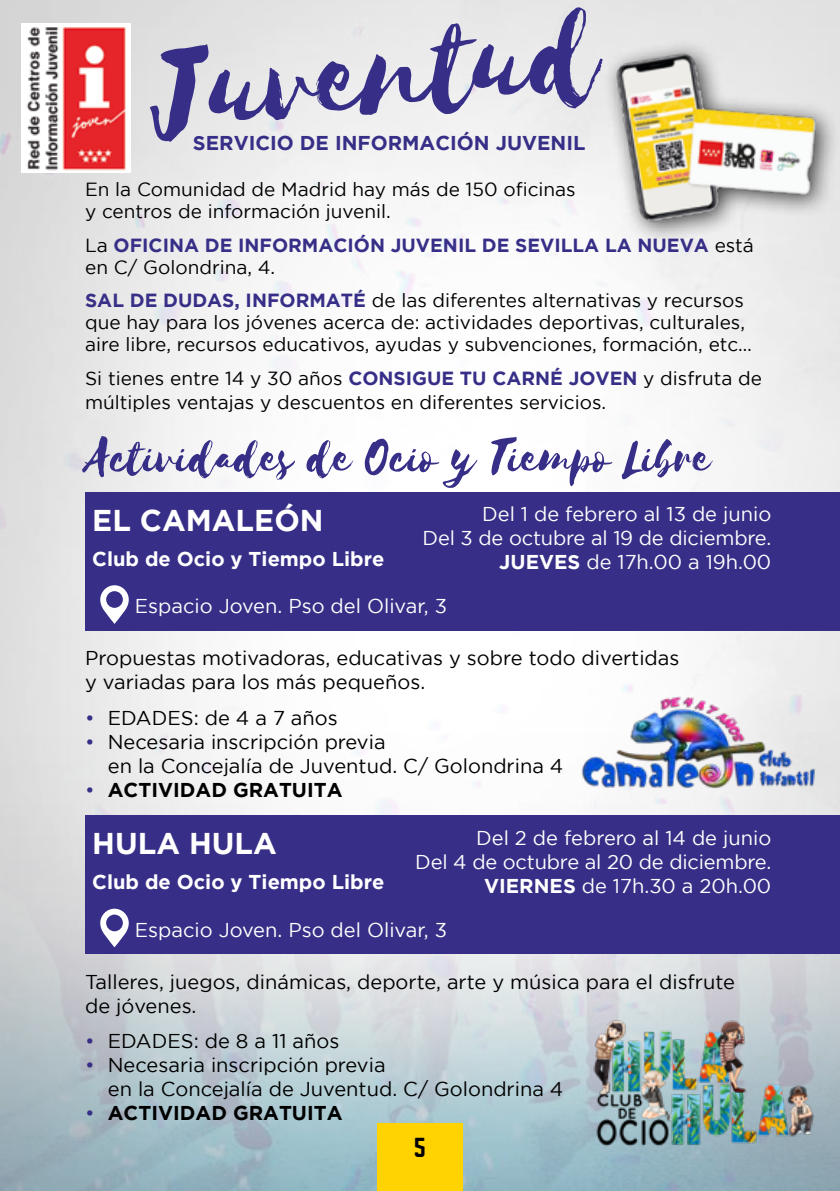
<style>
.page{position:relative;width:840px;height:1191px;background:#fff}
.page>*{position:absolute;margin:0;border:0;box-sizing:border-box;transform-origin:0 0}
.t1{font:141.6px "Selima";color:#372f87}
.t2{font:54px "Selima";color:#372f87}
.t3{font:700 30px "Gotham";color:#fff}
.t4{font:24px "Norwester";color:#000}
.t5{font:20px/24px "Gotham";color:#000}
.t6{font:20px/24px "Gotham";color:#fff;text-align:right}
.t7{font:700 20px "Gotham";color:#fff}
.t8{font:700 20px "Gotham";color:#000}
.t9{font:700 20px "Gotham";color:#372f87}
.t10{font:19px/22px "Gotham";color:#000}
.t11{font:700 19px/22px "Gotham";color:#372f87}
.s1{font-weight:400;color:#000}
.s2{font-weight:700;color:#372f87}
.s3{font-weight:700}
.s4{color:#372f87}
.s5{font-weight:400;color:#372f87}
</style>
<div class="page">
<img style="left:0;top:0;width:839px;height:1191px">
<div style="left:377px;top:1123px;width:85px;height:68px;background:#ffd300"></div>
<div style="left:602px;top:39px;width:236px;height:205px;background:#000;opacity:.75"></div>
<img style="left:608px;top:30px;width:215px;height:216px">
<div style="left:85px;top:492px;width:754px;height:139px;background:#372f87"></div>
<svg style="left:100px;top:585px;width:29px;height:39px"></svg>
<div style="left:85px;top:815px;width:754px;height:138px;background:#372f87"></div>
<svg style="left:100px;top:908px;width:29px;height:39px"></svg>
<img style="left:21px;top:24px;width:109px;height:149px">
<img style="left:576px;top:692px;width:241px;height:96px">
<img style="left:576px;top:993px;width:241px;height:172px">
<h1 class="t1" style="left:150px;top:15px;width:445px;rotate:-5deg">Juventud</h1>
<p class="t9" style="left:193px;top:132px;width:394px">SERVICIO DE INFORMACIÓN JUVENIL</p>
<p class="t10" style="left:85px;top:178px;width:492px">En la Comunidad de Madrid hay más de 150 oficinas y centros de información juvenil.</p>
<p class="t11" style="left:85px;top:233px;width:670px"><span class="s1">La</span> OFICINA DE INFORMACIÓN JUVENIL DE SEVILLA LA NUEVA <span class="s1">está en C/ Golondrina, 4.</span></p>
<p class="t10" style="left:85px;top:289px;width:668px"><span class="s2">SAL DE DUDAS, INFORMATÉ</span> de las diferentes alternativas y recursos que hay para los jóvenes acerca de: actividades deportivas, culturales, aire libre, recursos educativos, ayudas y subvenciones, formación, etc…</p>
<p class="t10" style="left:85px;top:365px;width:678px;line-height:24px">Si tienes entre 14 y 30 años <span class="s2">CONSIGUE TU CARNÉ JOVEN</span> y disfruta de múltiples ventajas y descuentos en diferentes servicios.</p>
<h2 class="t2" style="left:85px;top:428px;width:627px">Actividades de Ocio y Tiempo Libre</h2>
<h3 class="t3" style="left:92px;top:502px;width:233px">EL CAMALEÓN</h3>
<p class="t7" style="left:92px;top:547px;width:293px">Club de Ocio y Tiempo Libre</p>
<p class="t6" style="left:422px;top:502px;width:350px">Del 1 de febrero al 13 de junio<br>Del 3 de octubre al 19 de diciembre.<br><span class="s3">JUEVES</span> de 17h.00 a 19h.00</p>
<p class="t6" style="left:135px;top:593px;width:313px">Espacio Joven. Pso del Olivar, 3</p>
<p class="t5" style="left:85px;top:646px;width:595px">Propuestas motivadoras, educativas y sobre todo divertidas y variadas para los más pequeños.</p>
<p class="t5" style="left:85px;top:705px;width:254px"><span class="s4">•</span> EDADES: de 4 a 7 años</p>
<p class="t5" style="left:108px;top:729px;width:457px;text-indent:-23px"><span class="s4">•</span> Necesaria inscripción previa<br>en la Concejalía de Juventud. C/ Golondrina 4</p>
<p class="t8" style="left:85px;top:778px;width:259px"><span class="s5">•</span> ACTIVIDAD GRATUITA</p>
<p class="t6" style="left:415px;top:825px;width:357px">Del 2 de febrero al 14 de junio<br>Del 4 de octubre al 20 de diciembre.<br><span class="s3">VIERNES</span> de 17h.30 a 20h.00</p>
<p class="t6" style="left:135px;top:917px;width:313px">Espacio Joven. Pso del Olivar, 3</p>
<h3 class="t3" style="left:92px;top:826px;width:186px">HULA HULA</h3>
<p class="t7" style="left:92px;top:870px;width:293px">Club de Ocio y Tiempo Libre</p>
<p class="t5" style="left:85px;top:969px;width:651px">Talleres, juegos, dinámicas, deporte, arte y música para el disfrute de jóvenes.</p>
<p class="t5" style="left:85px;top:1028px;width:255px"><span class="s4">•</span> EDADES: de 8 a 11 años</p>
<p class="t5" style="left:108px;top:1052px;width:457px;text-indent:-23px"><span class="s4">•</span> Necesaria inscripción previa<br>en la Concejalía de Juventud. C/ Golondrina 4</p>
<p class="t8" style="left:85px;top:1101px;width:259px"><span class="s5">•</span> ACTIVIDAD GRATUITA</p>
<p class="t4" style="left:414px;top:1136px;width:13px">5</p>
</div>
